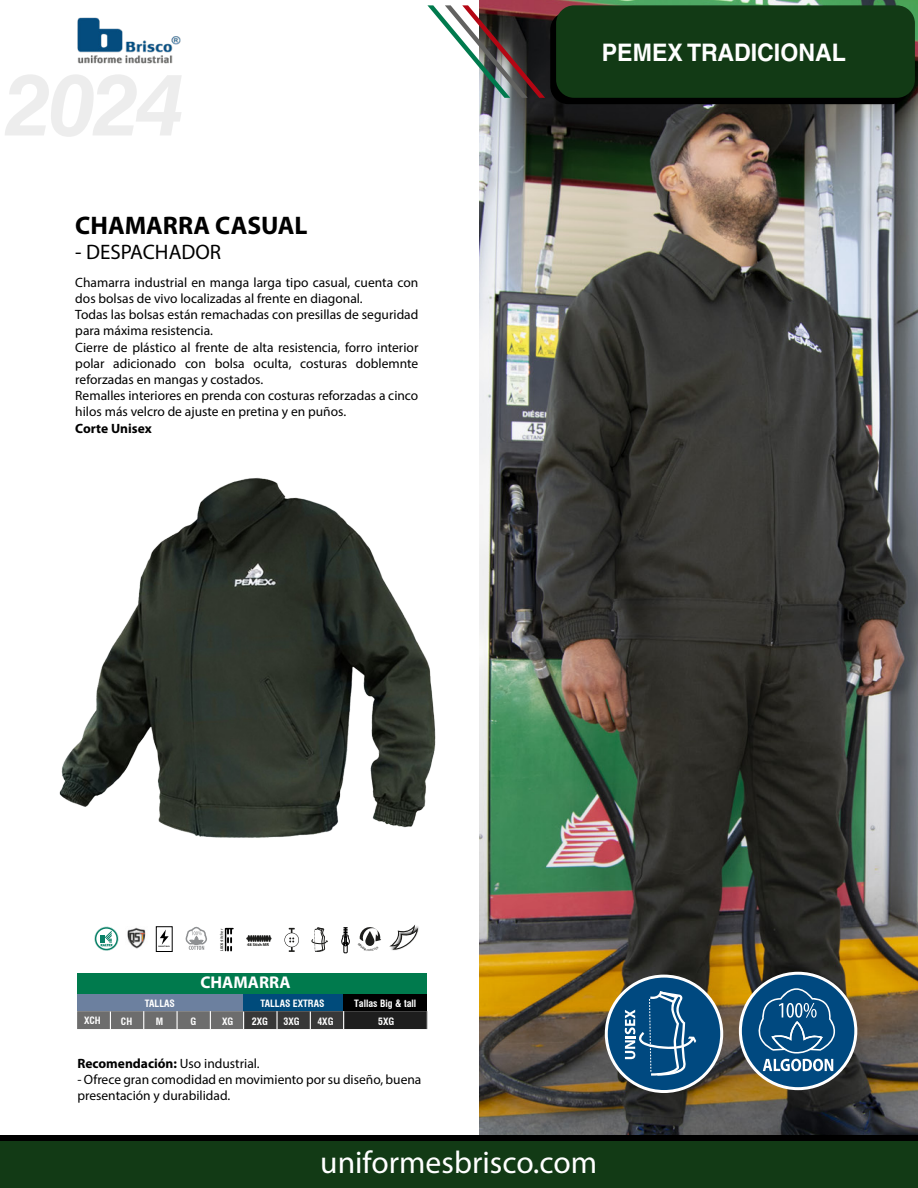
<style>
.page{position:relative;width:918px;height:1188px;background:#fff}
.page>*{position:absolute;margin:0;border:0;box-sizing:border-box;transform-origin:0 0}
.t1{font:31.65px "Myriad Pro";color:#fff}
.t2{font:700 25.5px "Myriad Pro";color:#000}
.t3{font:700 24.15px "Helvetica LT Std";color:#fff;scale:.96 1}
.t4{font:21px "Myriad Pro";color:#000}
.t5{font:700 16.95px "Myriad Pro";color:#fff}
.t6{font:13.5px/16.2px "Myriad Pro";color:#000}
.t7{font:700 13.5px "Myriad Pro";color:#000}
.t8{font:700 condensed 9.9px "Swiss 721 BT";color:#fff}
.t9{font:4.35px "Myriad Pro";color:#1d1d1b}
.t10{font:700 4.2px "Myriad Pro";color:#1d1d1b}
.t11{font:700 1.95px "Myriad Pro";color:#000}
.s1{font-weight:700;font-size:3.9px}
.s2{font-weight:400}
</style>
<div class="page">
<img style="left:59px;top:477px;width:377px;height:361px">
<div style="left:77px;top:993px;width:167px;height:18px;background:#6c809f"></div>
<div style="left:244px;top:993px;width:100px;height:18px;background:#004b7b"></div>
<div style="left:344px;top:993px;width:83px;height:18px;background:#000"></div>
<svg style="left:77px;top:1011px;width:350px;height:18px;background:#515151"></svg>
<div style="left:77px;top:973px;width:349px;height:21px;background:#007a4d"></div>
<img style="left:480px;top:0;width:438px;height:1136px">
<svg style="left:341px;top:927px;width:9px;height:27px"></svg>
<svg style="left:185px;top:926px;width:22px;height:24px"></svg>
<svg style="left:224px;top:927px;width:10px;height:25px"></svg>
<svg style="left:247px;top:936px;width:24px;height:5px"></svg>
<svg style="left:284px;top:928px;width:15px;height:24px"></svg>
<svg style="left:311px;top:927px;width:17px;height:25px"></svg>
<svg style="left:94px;top:927px;width:25px;height:24px"></svg>
<img style="left:127px;top:927px;width:19px;height:22px">
<svg style="left:160px;top:930px;width:9px;height:15px"></svg>
<div style="left:156px;top:927px;width:16px;height:25px;border:1px solid #000"></div>
<svg style="left:389px;top:925px;width:29px;height:25px"></svg>
<svg style="left:740px;top:973px;width:116px;height:116px;background:#1c5d8e"></svg>
<div style="left:739px;top:972px;width:118px;height:118px;border:3px solid #fff;border-radius:50%"></div>
<svg style="left:758px;top:988px;width:78px;height:83px;background:#2e6a97"></svg>
<div style="left:606px;top:976px;width:116px;height:116px;background:#004980;border-radius:50%"></div>
<div style="left:605px;top:975px;width:118px;height:118px;border:3px solid #fff;border-radius:50%"></div>
<svg style="left:625px;top:991px;width:71px;height:85px"></svg>
<div style="left:0;top:1141px;width:918px;height:47px;background:#123a15"></div>
<div style="left:0;top:1136px;width:918px;height:5px;background:#000"></div>
<img style="left:77px;top:17px;width:104px;height:47px">
<div style="left:550px;top:12px;width:359px;height:92px;background:#000;border-radius:18px"></div>
<div style="left:556px;top:5px;width:359px;height:93px;background:#123a15;border-radius:18px"></div>
<svg style="left:427px;top:5px;width:118px;height:93px"></svg>
<svg style="left:359px;top:927px;width:22px;height:19px"></svg>
<h2 class="t2" style="left:75px;top:208px;width:234px">CHAMARRA CASUAL</h2>
<h3 class="t4" style="left:75px;top:239px;width:147px">- DESPACHADOR</h3>
<p class="t6" style="left:75px;top:274px;width:345px">Chamarra industrial en manga larga tipo casual, cuenta con dos bolsas de vivo localizadas al frente en diagonal.<br>Todas las bolsas están remachadas con presillas de seguridad para máxima resistencia.<br>Cierre de plástico al frente de alta resistencia, forro interior polar adicionado con bolsa oculta, costuras doblemnte reforzadas en mangas y costados.<br>Remalles interiores en prenda con costuras reforzadas a cinco hilos más velcro de ajuste en pretina y en puños.</p>
<p class="t7" style="left:75px;top:419px;width:78px">Corte Unisex</p>
<h3 class="t3" style="left:602px;top:38px;width:256px">PEMEX TRADICIONAL</h3>
<p class="t11" style="left:159px;top:945px;width:13px">DIELECTRICO</p>
<p class="t9" style="left:219px;top:951px;width:23px;rotate:-90deg"><span class="s1">LOCK-</span>stitcher</p>
<p class="t10" style="left:247px;top:942px;width:23px">48 Stich MR</p>
<p class="t5" style="left:200px;top:972px;width:92px">CHAMARRA</p>
<p class="t8" style="left:145px;top:997px;width:32px">TALLAS</p>
<p class="t8" style="left:260px;top:997px;width:65px">TALLAS EXTRAS</p>
<p class="t8" style="left:354px;top:997px;width:64px">Tallas Big &amp; tall</p>
<p class="t8" style="left:84px;top:1015px;width:18px">XCH</p>
<p class="t8" style="left:121px;top:1015px;width:13px">CH</p>
<p class="t8" style="left:156px;top:1015px;width:9px">M</p>
<p class="t8" style="left:191px;top:1015px;width:7px">G</p>
<p class="t8" style="left:222px;top:1015px;width:13px">XG</p>
<p class="t8" style="left:252px;top:1015px;width:18px">2XG</p>
<p class="t8" style="left:283px;top:1015px;width:18px">3XG</p>
<p class="t8" style="left:317px;top:1015px;width:18px">4XG</p>
<p class="t8" style="left:378px;top:1015px;width:18px">5XG</p>
<p class="t7" style="left:77px;top:1054px;width:184px">Recomendación: <span class="s2">Uso industrial.</span></p>
<p class="t6" style="left:77px;top:1071px;width:346px">- Ofrece gran comodidad en movimiento por su diseño, buena presentación y durabilidad.</p>
<h1 class="t1" style="left:320px;top:1143px;width:278px">uniformesbrisco.com</h1>
</div>
